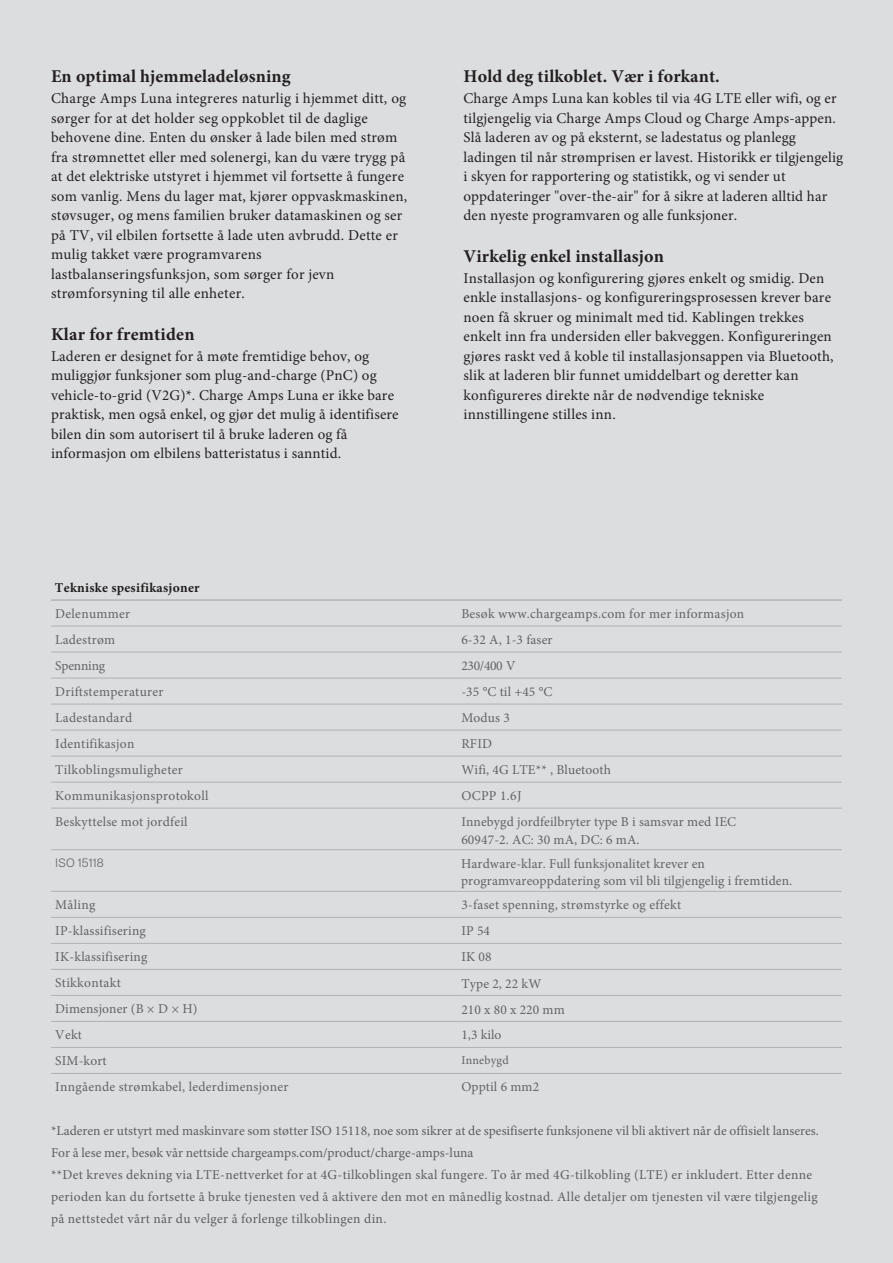
<style>
.page{position:relative;width:893px;height:1263px;background:#dcdddf}
.page>*{position:absolute;margin:0;border:0;box-sizing:border-box;transform-origin:0 0}
.t1{font:700 18px "Minion Pro";letter-spacing:.01em;color:#231f20}
.t2{font:15px/19.5px "Minion Pro";letter-spacing:.015em;color:#231f20}
.t3{font:13.5px/17.5px "Minion Pro";letter-spacing:.02em;color:#636366}
.t4{font:13.5px/21.9px "Minion Pro";letter-spacing:.025em;color:#5b5f60}
.t5{font:700 13.5px "Minion Pro";letter-spacing:.02em;color:#231f20}
.t6{font:13.5px "Minion Pro";letter-spacing:-.015em;color:#636366}
.t7{font:300 12px "Lateral Standard";letter-spacing:.025em;color:#636366}
.t8{font:12px "Minion Pro";letter-spacing:.02em;color:#636366}
</style>
<div class="page">
<hr style="left:51px;top:652px;width:406px;height:1px;background:#b0b1b5">
<hr style="left:457px;top:652px;width:385px;height:1px;background:#b0b1b5">
<hr style="left:51px;top:730px;width:406px;height:1px;background:#b0b1b5">
<hr style="left:457px;top:730px;width:385px;height:1px;background:#b0b1b5">
<hr style="left:51px;top:756px;width:406px;height:1px;background:#b0b1b5">
<hr style="left:457px;top:756px;width:385px;height:1px;background:#b0b1b5">
<hr style="left:51px;top:782px;width:406px;height:1px;background:#b0b1b5">
<hr style="left:457px;top:782px;width:385px;height:1px;background:#b0b1b5">
<hr style="left:51px;top:808px;width:406px;height:1px;background:#b0b1b5">
<hr style="left:51px;top:849px;width:406px;height:1px;background:#b0b1b5">
<hr style="left:457px;top:808px;width:385px;height:1px;background:#b0b1b5">
<hr style="left:457px;top:849px;width:385px;height:1px;background:#b0b1b5">
<hr style="left:51px;top:891px;width:406px;height:1px;background:#b0b1b5">
<hr style="left:457px;top:891px;width:385px;height:1px;background:#b0b1b5">
<hr style="left:51px;top:917px;width:406px;height:1px;background:#b0b1b5">
<hr style="left:457px;top:917px;width:385px;height:1px;background:#b0b1b5">
<hr style="left:51px;top:943px;width:406px;height:1px;background:#b0b1b5">
<hr style="left:457px;top:943px;width:385px;height:1px;background:#b0b1b5">
<hr style="left:51px;top:969px;width:406px;height:1px;background:#b0b1b5">
<hr style="left:457px;top:969px;width:385px;height:1px;background:#b0b1b5">
<hr style="left:51px;top:995px;width:406px;height:1px;background:#b0b1b5">
<hr style="left:457px;top:995px;width:385px;height:1px;background:#b0b1b5">
<hr style="left:51px;top:1021px;width:406px;height:1px;background:#b0b1b5">
<hr style="left:51px;top:1047px;width:406px;height:1px;background:#b0b1b5">
<hr style="left:51px;top:1073px;width:406px;height:1px;background:#b0b1b5">
<hr style="left:457px;top:1021px;width:385px;height:1px;background:#b0b1b5">
<hr style="left:457px;top:1047px;width:385px;height:1px;background:#b0b1b5">
<hr style="left:457px;top:1073px;width:385px;height:1px;background:#b0b1b5">
<hr style="left:51px;top:626px;width:406px;height:1px;background:#b0b1b5">
<hr style="left:457px;top:626px;width:385px;height:1px;background:#b0b1b5">
<hr style="left:51px;top:600px;width:406px;height:1px;background:#9d9fa2">
<hr style="left:457px;top:600px;width:385px;height:1px;background:#9d9fa2">
<hr style="left:51px;top:678px;width:406px;height:1px;background:#b0b1b5">
<hr style="left:457px;top:678px;width:385px;height:1px;background:#b0b1b5">
<hr style="left:51px;top:704px;width:406px;height:1px;background:#b0b1b5">
<hr style="left:457px;top:704px;width:385px;height:1px;background:#b0b1b5">
<p class="t1" style="left:51px;top:64px;width:241px">En optimal hjemmeladeløsning</p>
<p class="t2" style="left:51px;top:89px;width:358px">Charge Amps Luna integreres naturlig i hjemmet ditt, og sørger for at det holder seg oppkoblet til de daglige behovene dine. Enten du ønsker å lade bilen med strøm fra strømnettet eller med solenergi, kan du være trygg på at det elektriske utstyret i hjemmet vil fortsette å fungere som vanlig. Mens du lager mat, kjører oppvaskmaskinen, støvsuger, og mens familien bruker datamaskinen og ser på TV, vil elbilen fortsette å lade uten avbrudd. Dette er mulig takket være programvarens lastbalanseringsfunksjon, som sørger for jevn strømforsyning til alle enheter.</p>
<p class="t1" style="left:51px;top:321px;width:145px">Klar for fremtiden</p>
<p class="t2" style="left:51px;top:346px;width:349px">Laderen er designet for å møte fremtidige behov, og muliggjør funksjoner som plug-and-charge (PnC) og vehicle-to-grid (V2G)*. Charge Amps Luna er ikke bare praktisk, men også enkel, og gjør det mulig å identifisere bilen din som autorisert til å bruke laderen og få informasjon om elbilens batteristatus i sanntid.</p>
<p class="t1" style="left:463px;top:64px;width:258px">Hold deg tilkoblet. Vær i forkant.</p>
<p class="t2" style="left:463px;top:89px;width:381px">Charge Amps Luna kan kobles til via 4G LTE eller wifi, og er tilgjengelig via Charge Amps Cloud og Charge Amps-appen.<br>Slå laderen av og på eksternt, se ladestatus og planlegg ladingen til når strømprisen er lavest. Historikk er tilgjengelig i skyen for rapportering og statistikk, og vi sender ut oppdateringer "over-the-air" for å sikre at laderen alltid har den nyeste programvaren og alle funksjoner.</p>
<p class="t1" style="left:463px;top:243px;width:202px">Virkelig enkel installasjon</p>
<p class="t2" style="left:463px;top:268px;width:372px">Installasjon og konfigurering gjøres enkelt og smidig. Den enkle installasjons- og konfigureringsprosessen krever bare noen få skruer og minimalt med tid. Kablingen trekkes enkelt inn fra undersiden eller bakveggen. Konfigureringen gjøres raskt ved å koble til installasjonsappen via Bluetooth, slik at laderen blir funnet umiddelbart og deretter kan konfigureres direkte når de nødvendige tekniske innstillingene stilles inn.</p>
<p class="t5" style="left:55px;top:578px;width:146px">Tekniske spesifikasjoner</p>
<p class="t3" style="left:55px;top:605px;width:77px">Delenummer</p>
<p class="t3" style="left:461px;top:605px;width:284px">Besøk www.chargeamps.com for mer informasjon</p>
<p class="t3" style="left:55px;top:631px;width:62px">Ladestrøm</p>
<p class="t3" style="left:461px;top:631px;width:93px">6-32 A, 1-3 faser</p>
<p class="t6" style="left:55px;top:656px;width:51px">Spenning</p>
<p class="t3" style="left:461px;top:657px;width:56px">230/400 V</p>
<p class="t3" style="left:55px;top:683px;width:110px">Driftstemperaturer</p>
<p class="t3" style="left:461px;top:683px;width:93px">-35 °C til +45 °C</p>
<p class="t3" style="left:55px;top:709px;width:79px">Ladestandard</p>
<p class="t3" style="left:461px;top:709px;width:50px">Modus 3</p>
<p class="t3" style="left:55px;top:735px;width:81px">Identifikasjon</p>
<p class="t3" style="left:461px;top:735px;width:32px">RFID</p>
<p class="t3" style="left:55px;top:761px;width:129px">Tilkoblingsmuligheter</p>
<p class="t3" style="left:461px;top:761px;width:151px">Wifi, 4G LTE** , Bluetooth</p>
<p class="t3" style="left:55px;top:787px;width:155px">Kommunikasjonsprotokoll</p>
<p class="t3" style="left:461px;top:787px;width:62px">OCPP 1.6J</p>
<p class="t3" style="left:55px;top:813px;width:134px">Beskyttelse mot jordfeil</p>
<p class="t3" style="left:461px;top:813px;width:276px">Innebygd jordfeilbryter type B i samsvar med IEC<br>60947-2. AC: 30 mA, DC: 6 mA.</p>
<p class="t7" style="left:55px;top:856px;width:50px">ISO 15118</p>
<p class="t3" style="left:461px;top:855px;width:333px">Hardware-klar. Full funksjonalitet krever en programvareoppdatering som vil bli tilgjengelig i fremtiden.</p>
<p class="t3" style="left:55px;top:896px;width:42px">Måling</p>
<p class="t3" style="left:461px;top:896px;width:221px">3-faset spenning, strømstyrke og effekt</p>
<p class="t3" style="left:55px;top:922px;width:92px">IP-klassifisering</p>
<p class="t3" style="left:461px;top:922px;width:30px">IP 54</p>
<p class="t3" style="left:55px;top:948px;width:94px">IK-klassifisering</p>
<p class="t3" style="left:461px;top:948px;width:32px">IK 08</p>
<p class="t3" style="left:55px;top:974px;width:67px">Stikkontakt</p>
<p class="t3" style="left:461px;top:975px;width:82px">Type 2, 22 kW</p>
<p class="t3" style="left:55px;top:1000px;width:144px">Dimensjoner (B × D × H)</p>
<p class="t3" style="left:461px;top:1001px;width:105px">210 x 80 x 220 mm</p>
<p class="t3" style="left:55px;top:1026px;width:28px">Vekt</p>
<p class="t3" style="left:461px;top:1026px;width:42px">1,3 kilo</p>
<p class="t3" style="left:55px;top:1052px;width:53px">SIM-kort</p>
<p class="t8" style="left:461px;top:1052px;width:49px">Innebygd</p>
<p class="t3" style="left:55px;top:1078px;width:235px">Inngående strømkabel, lederdimensjoner</p>
<p class="t3" style="left:461px;top:1078px;width:79px">Opptil 6 mm2</p>
<p class="t4" style="left:51px;top:1119px;width:769px">*Laderen er utstyrt med maskinvare som støtter ISO 15118, noe som sikrer at de spesifiserte funksjonene vil bli aktivert når de offisielt lanseres.<br>For å lese mer, besøk vår nettside chargeamps.com/product/charge-amps-luna<br>**Det kreves dekning via LTE-nettverket for at 4G-tilkoblingen skal fungere. To år med 4G-tilkobling (LTE) er inkludert. Etter denne perioden kan du fortsette å bruke tjenesten ved å aktivere den mot en månedlig kostnad. Alle detaljer om tjenesten vil være tilgjengelig på nettstedet vårt når du velger å forlenge tilkoblingen din.</p>
</div>
